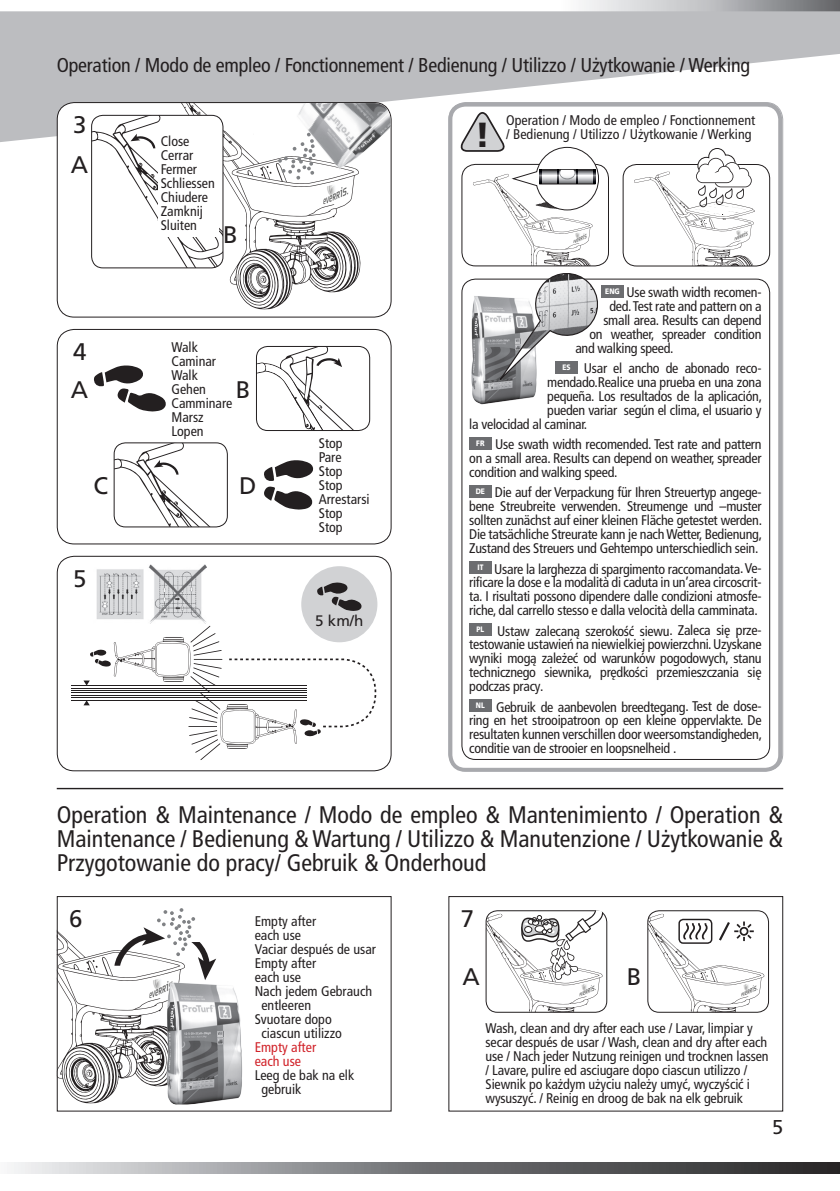
<style>
.page{position:relative;width:840px;height:1191px;background:#fff}
.page>*{position:absolute;margin:0;border:0;box-sizing:border-box;transform-origin:0 0}
.t1{font:900 34.8px "Frutiger";color:#231f20}
.t2{font:condensed 24px/24px "Frutiger LT Pro";color:#231f20;text-align:justify}
.t3{font:24px/37.8px "Frutiger";color:#231f20}
.t4{font:condensed 20px "Frutiger LT Pro";letter-spacing:-.01em;color:#231f20}
.t5{font:20px "Frutiger";color:#231f20}
.t6{font:15.2px "Frutiger";color:#231f20}
.t7{font:condensed 14px/13.8px "Frutiger LT Pro";letter-spacing:-.02em;color:#231f20;text-align:justify}
.t8{font:condensed 14px/14px "Frutiger LT Pro";color:#231f20}
.t9{font:condensed 14px/14px "Frutiger LT Pro";color:#d1232a}
</style>
<div class="page">
<svg style="left:582px;top:0;width:257px;height:11px;background:#b5b6b8"></svg>
<svg style="left:0;top:11px;width:839px;height:131px;fill:#bcbdc0"></svg>
<svg style="left:11px;top:1162px;width:828px;height:12px;background:#7d7d80"></svg>
<div style="left:448px;top:896px;width:334px;height:215px;border:1px solid #231f20"></div>
<div style="left:647px;top:910px;width:121px;height:102px;border:1px solid #231f20;border-radius:11px"></div>
<svg style="left:647px;top:913px;width:117px;height:99px"></svg>
<svg style="left:486px;top:910px;width:120px;height:102px"></svg>
<div style="left:57px;top:896px;width:334px;height:215px;border:1px solid #231f20"></div>
<svg style="left:57px;top:908px;width:159px;height:195px"></svg>
<img style="left:157px;top:978px;width:85px;height:126px">
<div style="left:57px;top:556px;width:334px;height:215px;border:1px solid #231f20;border-radius:17px"></div>
<hr style="left:71px;top:685px;width:235px;height:1px;background:#231f20">
<hr style="left:71px;top:688px;width:235px;height:1px;background:#231f20">
<hr style="left:71px;top:690px;width:235px;height:1px;background:#231f20">
<hr style="left:71px;top:692px;width:235px;height:1px;background:#231f20">
<hr style="left:71px;top:695px;width:235px;height:1px;background:#231f20">
<hr style="left:71px;top:697px;width:235px;height:1px;background:#231f20">
<hr style="left:71px;top:700px;width:235px;height:1px;background:#231f20">
<svg style="left:83px;top:626px;width:294px;height:134px"></svg>
<div style="left:301px;top:566px;width:76px;height:76px;background:#d1d2d4;border-radius:50%"></div>
<svg style="left:317px;top:582px;width:45px;height:29px"></svg>
<img style="left:96px;top:565px;width:110px;height:58px">
<div style="left:57px;top:103px;width:334px;height:214px;background:#fff;border-radius:17px"></div>
<img style="left:361px;top:103px;width:29px;height:51px">
<svg style="left:92px;top:102px;width:269px;height:207px"></svg>
<div style="left:57px;top:329px;width:334px;height:215px;border:1px solid #231f20;border-radius:17px"></div>
<svg style="left:256px;top:346px;width:113px;height:84px"></svg>
<svg style="left:94px;top:365px;width:72px;height:46px"></svg>
<svg style="left:114px;top:443px;width:113px;height:84px"></svg>
<svg style="left:264px;top:460px;width:50px;height:49px"></svg>
<div style="left:448px;top:103px;width:333px;height:669px;border:4px solid #a8a9ad;border-radius:15px"></div>
<div style="left:622px;top:164px;width:147px;height:102px;border:1px solid #231f20;border-radius:14px"></div>
<svg style="left:633px;top:148px;width:121px;height:118px"></svg>
<img style="left:472px;top:389px;width:64px;height:16px">
<svg style="left:457px;top:108px;width:143px;height:281px"></svg>
<div style="left:601px;top:285px;width:22px;height:12px;background:#6c6d70"></div>
<div style="left:555px;top:361px;width:22px;height:12px;background:#6c6d70"></div>
<div style="left:469px;top:437px;width:22px;height:12px;background:#6c6d70"></div>
<div style="left:469px;top:485px;width:22px;height:12px;background:#6c6d70"></div>
<div style="left:469px;top:561px;width:22px;height:12px;background:#6c6d70"></div>
<div style="left:469px;top:623px;width:22px;height:12px;background:#6c6d70"></div>
<div style="left:469px;top:699px;width:22px;height:12px;background:#6c6d70"></div>
<hr style="left:57px;top:788px;width:725px;height:1px;background:#231f20">
<h3 class="t4" style="left:57px;top:53px;width:694px">Operation / Modo de empleo / Fonctionnement / Bedienung / Utilizzo / Użytkowanie / Werking</h3>
<h2 class="t3" style="left:73px;top:106px;width:15px">3</h2>
<h2 class="t3" style="left:71px;top:146px;width:19px">A</h2>
<h2 class="t3" style="left:71px;top:332px;width:19px">4<br>A</h2>
<h2 class="t3" style="left:93px;top:467px;width:16px">C</h2>
<h2 class="t3" style="left:73px;top:559px;width:15px">5</h2>
<p class="t8" style="left:161px;top:135px;width:56px">Close<br>Cerrar<br>Fermer<br>Schliessen<br>Chiudere<br>Zamknij<br>Sluiten</p>
<h2 class="t3" style="left:223px;top:215px;width:16px">B</h2>
<p class="t8" style="left:171px;top:340px;width:62px">Walk<br>Caminar<br>Walk<br>Gehen<br>Camminare<br>Marsz<br>Lopen</p>
<h2 class="t3" style="left:236px;top:370px;width:16px">B</h2>
<h2 class="t3" style="left:239px;top:467px;width:19px">D</h2>
<p class="t8" style="left:318px;top:436px;width:52px">Stop<br>Pare<br>Stop<br>Stop<br>Arrestarsi<br>Stop<br>Stop</p>
<p class="t6" style="left:315px;top:611px;width:50px">5 km/h</p>
<h1 class="t1" style="left:474px;top:114px;width:17px">!</h1>
<p class="t8" style="left:506px;top:113px;width:250px">Operation / Modo de empleo / Fonctionnement / Bedienung / Utilizzo / Użytkowanie / Werking</p>
<p class="t7" style="left:605px;top:285px;width:158px"><sup>ENG</sup> Use swath width recomen-</p>
<p class="t7" style="left:609px;top:299px;width:154px">ded. Test rate and pattern on a</p>
<p class="t7" style="left:603px;top:313px;width:160px">small area. Results can depend</p>
<p class="t7" style="left:589px;top:327px;width:173px">on weather, spreader condition</p>
<p class="t7" style="left:575px;top:341px;width:100px">and walking speed.</p>
<p class="t7" style="left:562px;top:362px;width:200px"><sup>ES</sup> Usar el ancho de abonado reco-</p>
<p class="t7" style="left:547px;top:376px;width:216px">mendado.Realice una prueba en una zona</p>
<p class="t7" style="left:547px;top:390px;width:216px">pequeña. Los resultados de la aplicación,</p>
<p class="t7" style="left:547px;top:404px;width:216px">pueden variar según el clima, el usuario y</p>
<p class="t7" style="left:469px;top:418px;width:119px">la velocidad al caminar.</p>
<p class="t7" style="left:469px;top:437px;width:294px;text-indent:7px"><sup>FR</sup> Use swath width recomended. Test rate and pattern on a small area. Results can depend on weather, spreader condition and walking speed.</p>
<p class="t7" style="left:469px;top:486px;width:294px;text-align:center"><sup>DE</sup> Die auf der Verpackung für Ihren Streuertyp angege&shy;bene Streubreite verwenden. Streumenge und –muster sollten zunächst auf einer kleinen Fläche getestet werden.<br>Die tatsächliche Streurate kann je nach Wetter, Bedienung, Zustand des Streuers und Gehtempo unterschiedlich sein.</p>
<p class="t7" style="left:469px;top:562px;width:294px;text-align:center"><sup>IT</sup> Usare la larghezza di spargimento raccomandata. Ve&shy;rificare la dose e la modalità di caduta in un’area circoscrit&shy;ta. I risultati possono dipendere dalle condizioni atmosfe&shy;riche, dal carrello stesso e dalla velocità della camminata.</p>
<p class="t7" style="left:469px;top:624px;width:294px;text-indent:7px"><sup>PL</sup> Ustaw zalecaną szerokość siewu. Zaleca się prze&shy;testowanie ustawień na niewielkiej powierzchni. Uzyskane wyniki mogą zależeć od warunków pogodowych, stanu technicznego siewnika, prędkości przemieszczania się podczas pracy.</p>
<p class="t7" style="left:469px;top:700px;width:294px;text-indent:7px"><sup>NL</sup> Gebruik de aanbevolen breedtegang. Test de dose&shy;ring en het strooipatroon op een kleine oppervlakte. De resultaten kunnen verschillen door weersomstandigheden, conditie van de strooier en loopsnelheid .</p>
<h2 class="t2" style="left:57px;top:803px;width:727px">Operation &amp; Maintenance / Modo de empleo &amp; Mantenimiento / Operation &amp; Maintenance / Bedienung &amp; Wartung / Utilizzo &amp; Manutenzione / Użytkowanie &amp; Przygotowanie do pracy/ Gebruik &amp; Onderhoud</h2>
<h2 class="t3" style="left:460px;top:899px;width:15px">7</h2>
<h2 class="t3" style="left:69px;top:899px;width:15px">6</h2>
<p class="t8" style="left:254px;top:914px;width:63px">Empty after</p>
<p class="t7" style="left:254px;top:928px;width:48px">each use</p>
<p class="t8" style="left:254px;top:942px;width:123px">Vaciar después de usar</p>
<p class="t8" style="left:254px;top:956px;width:63px">Empty after</p>
<p class="t7" style="left:254px;top:970px;width:48px">each use</p>
<p class="t8" style="left:254px;top:984px;width:119px">Nach jedem Gebrauch</p>
<p class="t8" style="left:261px;top:998px;width:51px">entleeren</p>
<p class="t8" style="left:254px;top:1012px;width:78px">Svuotare dopo</p>
<p class="t8" style="left:261px;top:1026px;width:82px">ciascun utilizzo</p>
<p class="t9" style="left:254px;top:1040px;width:63px">Empty after each use</p>
<p class="t8" style="left:261px;top:1068px;width:94px;text-indent:-7px">Leeg de bak na elk gebruik</p>
<h2 class="t3" style="left:462px;top:957px;width:19px">A</h2>
<h2 class="t3" style="left:626px;top:957px;width:16px">B</h2>
<p class="t7" style="left:485px;top:1021px;width:284px;text-align:left">Wash, clean and dry after each use / Lavar, limpiar y secar después de usar / Wash, clean and dry after each use / Nach jeder Nutzung reinigen und trocknen lassen / Lavare, pulire ed asciugare dopo ciascun utilizzo / Siewnik po każdym użyciu należy umyć, wyczyścić i wysuszyć. / Reinig en droog de bak na elk gebruik</p>
<h3 class="t5" style="left:771px;top:1115px;width:13px">5</h3>
</div>
